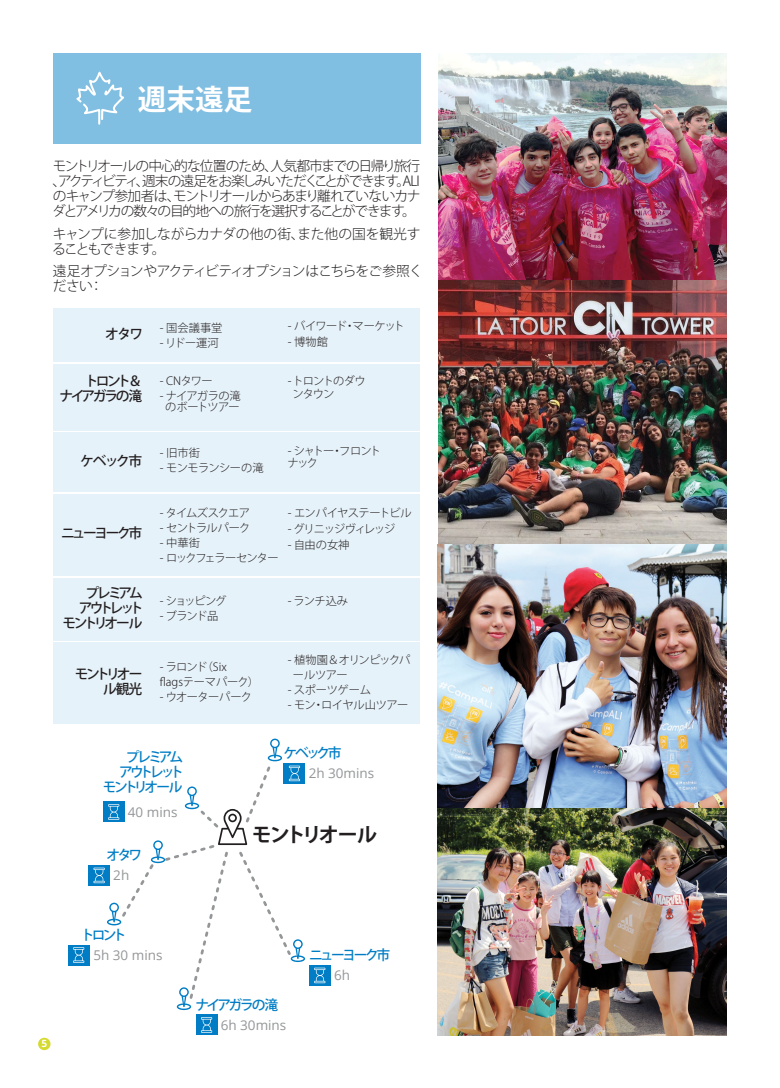
<style>
.page{position:relative;width:780px;height:1088px;background:#fff}
.page>*{position:absolute;margin:0;border:0;box-sizing:border-box;transform-origin:0 0}
.t1{font:700 28.62px "Koz Go Pr 6 N";color:#fff}
.t2{font:700 20px "Koz Go Pr 6 N";letter-spacing:-.125em;color:#231f20}
.t3{font:300 13.75px/15px "Koz Go Pr 6 N";letter-spacing:-.07em;color:#231f20;text-align:justify}
.t4{font:300 13.75px/15px "Koz Go Pr 6 N";letter-spacing:-.03em;color:#231f20}
.t5{font:500 13.75px/15px "Koz Go Pr 6 N";letter-spacing:-.185em;color:#231f20;text-align:right}
.t6{font:500 13.75px "Koz Go Pr 6 N";letter-spacing:-.185em;color:#007dc5}
.t7{font:500 13.75px/15px "Koz Go Pr 6 N";letter-spacing:-.225em;color:#007dc5;text-align:right}
.t8{font:500 13.75px/15px "Koz Go Pr 6 N";letter-spacing:-.225em;color:#231f20;text-align:right}
.t9{font:13.5px "Open Sans";color:#949698}
.t10{font:300 11.25px/11.2px "Koz Go Pr 6 N";letter-spacing:-.06em;color:#231f20;text-align:center}
.t11{font:300 11.25px/12.5px "Koz Go Pr 6 N";letter-spacing:-.09em;color:#231f20}
.t12{font:300 11.25px/15px "Koz Go Pr 6 N";letter-spacing:-.02em;color:#231f20}
.t13{font:300 11.25px/12.5px "Koz Go Pr 6 N";letter-spacing:-.11em;color:#231f20}
.t14{font:300 11.25px "Koz Go Pr 6 N";letter-spacing:-.095em;color:#231f20}
.t15{font:300 11.25px "Koz Go Pr 6 N";letter-spacing:-.04em;color:#231f20}
.t16{font:300 11.25px "Koz Go Pr 6 N";letter-spacing:-.08em;color:#231f20}
.t17{font:300 11.25px "Koz Go Pr 6 N";letter-spacing:-.025em;color:#231f20}
.t18{font:700 10px "Open Sans";color:#fff}
</style>
<div class="page">
<div style="left:53px;top:53px;width:367px;height:90px;background:#80bee2"></div>
<svg style="left:76px;top:71px;width:48px;height:54px"></svg>
<div style="left:196px;top:1014px;width:21px;height:21px;background:#007dc5"></div>
<svg style="left:201px;top:1017px;width:11px;height:16px"></svg>
<div style="left:89px;top:865px;width:21px;height:21px;background:#007dc5"></div>
<div style="left:68px;top:944px;width:21px;height:21px;background:#007dc5"></div>
<svg style="left:73px;top:947px;width:11px;height:16px"></svg>
<div style="left:309px;top:965px;width:21px;height:21px;background:#007dc5"></div>
<svg style="left:314px;top:968px;width:11px;height:15px"></svg>
<svg style="left:94px;top:738px;width:211px;height:272px"></svg>
<img style="left:437px;top:54px;width:289px;height:981px">
<div style="left:53px;top:308px;width:366px;height:54px;background:#e6f2f9"></div>
<div style="left:53px;top:364px;width:366px;height:66px;background:#e6f2f9"></div>
<div style="left:53px;top:433px;width:366px;height:59px;background:#e6f2f9"></div>
<div style="left:53px;top:578px;width:366px;height:62px;background:#e6f2f9"></div>
<div style="left:53px;top:494px;width:366px;height:82px;background:#e6f2f9"></div>
<div style="left:53px;top:642px;width:366px;height:82px;background:#e6f2f9"></div>
<div style="left:38px;top:1038px;width:12px;height:12px;background:#d5da2f;border-radius:50%"></div>
<h1 class="t1" style="left:138px;top:84px;width:116px">週末遠足</h1>
<p class="t3" style="left:52px;top:159px;width:370px">モントリオールの中心的な位置のため、人気都市までの日帰り旅行、アクティビティ、週末の遠足をお楽しみいただくことができます。ALIのキャンプ参加者は、モントリオールからあまり離れていないカナダとアメリカの数々の目的地への旅行を選択することができます。</p>
<p class="t4" style="left:52px;top:226px;width:370px">キャンプに参加しながらカナダの他の街、また他の国を観光することもできます。</p>
<p class="t3" style="left:53px;top:264px;width:371px">遠足オプションやアクティビティオプションはこちらをご参照ください：</p>
<p class="t5" style="left:105px;top:327px;width:39px">オタワ</p>
<p class="t10" style="left:160px;top:322px;width:64px">- 国会議事堂</p>
<p class="t10" style="left:160px;top:337px;width:60px">- リドー運河</p>
<p class="t5" style="left:60px;top:374px;width:84px">トロント＆<br>ナイアガラの滝</p>
<p class="t10" style="left:160px;top:376px;width:55px">- CNタワー</p>
<p class="t10" style="left:160px;top:391px;width:83px">- ナイアガラの滝のボートツアー</p>
<p class="t5" style="left:80px;top:454px;width:64px">ケベック市</p>
<p class="t10" style="left:160px;top:447px;width:42px">- 旧市街</p>
<p class="t15" style="left:160px;top:462px;width:105px">- モンモランシーの滝</p>
<p class="t10" style="left:288px;top:320px;width:118px">- バイワード・マーケット</p>
<p class="t10" style="left:288px;top:336px;width:42px">- 博物館</p>
<p class="t11" style="left:292px;top:375px;width:75px;text-indent:-5px">- トロントのダウンタウン</p>
<p class="t13" style="left:287px;top:445px;width:95px">- シャトー・フロントナック</p>
<p class="t5" style="left:61px;top:526px;width:83px">ニューヨーク市</p>
<p class="t16" style="left:160px;top:506px;width:92px">- タイムズスクエア</p>
<p class="t10" style="left:160px;top:522px;width:92px">- セントラルパーク</p>
<p class="t10" style="left:160px;top:537px;width:42px">- 中華街</p>
<p class="t14" style="left:160px;top:551px;width:120px">- ロックフェラーセンター</p>
<p class="t8" style="left:62px;top:586px;width:83px">プレミアム<br>アウトレットモントリオール</p>
<p class="t10" style="left:160px;top:595px;width:68px">- ショッピング</p>
<p class="t10" style="left:160px;top:610px;width:60px">- ブランド品</p>
<p class="t5" style="left:75px;top:667px;width:69px">モントリオール観光</p>
<p class="t12" style="left:160px;top:660px;width:101px">- ラロンド（Six<br>flagsテーマパーク）</p>
<p class="t10" style="left:160px;top:692px;width:94px">- ウオーターパーク</p>
<p class="t10" style="left:288px;top:507px;width:125px">- エンパイヤステートビル</p>
<p class="t11" style="left:288px;top:523px;width:109px">- グリニッジヴィレッジ</p>
<p class="t10" style="left:288px;top:540px;width:63px">- 自由の女神</p>
<p class="t10" style="left:288px;top:595px;width:62px">- ランチ込み</p>
<p class="t10" style="left:293px;top:652px;width:119px;line-height:15px;text-align:left;text-indent:-5px">- 植物園＆オリンピックパールツアー</p>
<p class="t17" style="left:288px;top:683px;width:85px">- スポーツゲーム</p>
<p class="t10" style="left:288px;top:699px;width:122px">- モン・ロイヤル山ツアー</p>
<p class="t7" style="left:103px;top:750px;width:83px">プレミアム<br>アウトレットモントリオール</p>
<p class="t9" style="left:128px;top:802px;width:51px">40 mins</p>
<p class="t6" style="left:107px;top:847px;width:37px">オタワ</p>
<p class="t9" style="left:113px;top:866px;width:17px">2h</p>
<p class="t6" style="left:283px;top:745px;width:60px">ケベック市</p>
<p class="t9" style="left:308px;top:764px;width:67px">2h 30mins</p>
<h2 class="t2" style="left:252px;top:823px;width:127px">モントリオール</h2>
<p class="t6" style="left:81px;top:927px;width:47px">トロント</p>
<p class="t9" style="left:93px;top:945px;width:70px">5h 30 mins</p>
<p class="t6" style="left:309px;top:947px;width:83px">ニューヨーク市</p>
<p class="t9" style="left:334px;top:966px;width:17px">6h</p>
<p class="t18" style="left:41px;top:1037px;width:7px">5</p>
<p class="t6" style="left:195px;top:997px;width:84px">ナイアガラの滝</p>
<p class="t9" style="left:221px;top:1015px;width:67px">6h 30mins</p>
</div>
